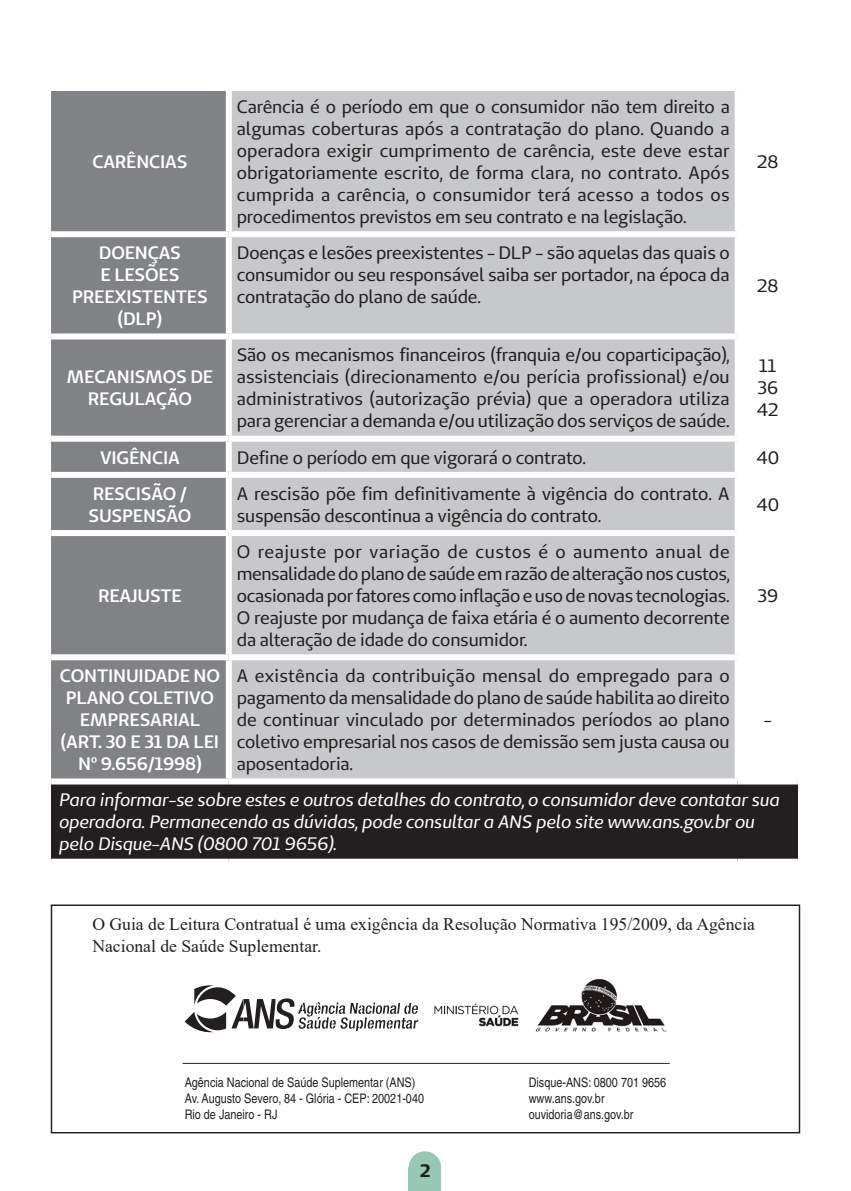
<style>
.page{position:relative;width:851px;height:1191px;background:#fff}
.page>*{position:absolute;margin:0;border:0;box-sizing:border-box;transform-origin:0 0}
.Texto_TABELA_peq{font:18px/22px "Unimed Sans";letter-spacing:-.01em;color:#231f20;text-align:justify}
.Texto_TABELA_peq-2{font:italic 18px/22px "Unimed Sans";letter-spacing:-.01em;color:#fff}
.Texto_TABELA_peq-3{font:600 18px/22px "Unimed Sans";letter-spacing:-.01em;color:#fff;text-align:center}
.t1{font:700 18px "Unimed Sans";color:#231f20}
.t2{font:17.6px/21.2px "Times New Roman";color:#231f20}
.t3{font:13.2px/16.2px "Nimbus San Con L";color:#231f20}
</style>
<div class="page">
<div style="left:408px;top:1167px;width:33px;height:24px;background:#98c7b5"></div>
<div style="left:408px;top:1151px;width:33px;height:32px;background:#98c7b5;border-radius:50%"></div>
<div style="left:51px;top:91px;width:175px;height:687px;background:#808285"></div>
<div style="left:232px;top:91px;width:502px;height:687px;background:#c7c8ca"></div>
<div style="left:51px;top:781px;width:746px;height:80px;background:#231f20"></div>
<div style="left:51px;top:231px;width:178px;height:6px;background:#fff"></div>
<div style="left:229px;top:231px;width:508px;height:6px;background:#fff"></div>
<div style="left:51px;top:333px;width:178px;height:6px;background:#fff"></div>
<div style="left:229px;top:333px;width:508px;height:6px;background:#fff"></div>
<div style="left:51px;top:436px;width:178px;height:6px;background:#fff"></div>
<div style="left:229px;top:436px;width:508px;height:6px;background:#fff"></div>
<div style="left:51px;top:472px;width:178px;height:6px;background:#fff"></div>
<div style="left:229px;top:472px;width:508px;height:6px;background:#fff"></div>
<div style="left:51px;top:530px;width:178px;height:6px;background:#fff"></div>
<div style="left:229px;top:530px;width:508px;height:6px;background:#fff"></div>
<div style="left:51px;top:654px;width:178px;height:6px;background:#fff"></div>
<div style="left:229px;top:654px;width:508px;height:6px;background:#fff"></div>
<div style="left:51px;top:778px;width:178px;height:6px;background:#fff"></div>
<div style="left:229px;top:778px;width:508px;height:6px;background:#fff"></div>
<div style="left:737px;top:778px;width:60px;height:6px;background:#fff"></div>
<div style="left:51px;top:858px;width:178px;height:6px;background:#fff"></div>
<div style="left:229px;top:858px;width:508px;height:6px;background:#fff"></div>
<div style="left:737px;top:858px;width:60px;height:6px;background:#fff"></div>
<hr style="left:182px;top:1063px;width:487px;height:1px;background:#231f20">
<svg style="left:185px;top:985px;width:233px;height:47px"></svg>
<div style="left:51px;top:904px;width:749px;height:229px;border:1px solid #231f20"></div>
<img style="left:434px;top:979px;width:233px;height:53px">
<p class="Texto_TABELA_peq-3" style="left:92px;top:150px;width:97px">CARÊNCIAS</p>
<p class="Texto_TABELA_peq" style="left:237px;top:95px;width:494px">Carência é o período em que o consumidor não tem direito a algumas coberturas após a contratação do plano. Quando a operadora exigir cumprimento de carência, este deve estar obrigatoriamente escrito, de forma clara, no contrato. Após cumprida a carência, o consumidor terá acesso a todos os procedimentos previstos em seu contrato e na legislação.</p>
<p class="Texto_TABELA_peq-3" style="left:72px;top:241px;width:137px">DOENÇAS<br>E LESÕES<br>PREEXISTENTES (DLP)</p>
<p class="Texto_TABELA_peq" style="left:237px;top:241px;width:494px">Doenças e lesões preexistentes - DLP - são aquelas das quais o consumidor ou seu responsável saiba ser portador, na época da contratação do plano de saúde.</p>
<p class="Texto_TABELA_peq-3" style="left:67px;top:366px;width:148px">MECANISMOS DE<br>REGULAÇÃO</p>
<p class="Texto_TABELA_peq" style="left:237px;top:344px;width:494px">São os mecanismos financeiros (franquia e/ou coparticipação), assistenciais (direcionamento e/ou perícia profissional) e/ou administrativos (autorização prévia) que a operadora utiliza para gerenciar a demanda e/ou utilização dos serviços de saúde.</p>
<p class="Texto_TABELA_peq" style="left:757px;top:150px;width:23px">28</p>
<p class="Texto_TABELA_peq" style="left:757px;top:274px;width:23px">28</p>
<p class="Texto_TABELA_peq" style="left:759px;top:355px;width:19px">11</p>
<p class="Texto_TABELA_peq" style="left:757px;top:377px;width:22px">36</p>
<p class="Texto_TABELA_peq" style="left:756px;top:399px;width:23px">42</p>
<p class="Texto_TABELA_peq-3" style="left:100px;top:446px;width:81px">VIGÊNCIA</p>
<p class="Texto_TABELA_peq" style="left:237px;top:446px;width:351px">Define o período em que vigorará o contrato.</p>
<p class="Texto_TABELA_peq" style="left:756px;top:446px;width:24px">40</p>
<p class="Texto_TABELA_peq-3" style="left:89px;top:482px;width:104px;text-align:left">RESCISÃO /<br>SUSPENSÃO</p>
<p class="Texto_TABELA_peq" style="left:237px;top:482px;width:494px">A rescisão põe fim definitivamente à vigência do contrato. A suspensão descontinua a vigência do contrato.</p>
<p class="Texto_TABELA_peq" style="left:756px;top:493px;width:24px">40</p>
<p class="Texto_TABELA_peq-3" style="left:98px;top:584px;width:85px">REAJUSTE</p>
<p class="Texto_TABELA_peq" style="left:237px;top:540px;width:494px">O reajuste por variação de custos é o aumento anual de mensalidade do plano de saúde em razão de alteração nos custos, ocasionada por fatores como inflação e uso de novas tecnologias.<br>O reajuste por mudança de faixa etária é o aumento decorrente da alteração de idade do consumidor.</p>
<p class="Texto_TABELA_peq-3" style="left:60px;top:664px;width:162px">CONTINUIDADE NO<br>PLANO COLETIVO<br>EMPRESARIAL (ART. 30 E 31 DA LEI<br>Nº 9.656/1998)</p>
<p class="Texto_TABELA_peq" style="left:237px;top:664px;width:494px">A existência da contribuição mensal do empregado para o pagamento da mensalidade do plano de saúde habilita ao direito de continuar vinculado por determinados períodos ao plano coletivo empresarial nos casos de demissão sem justa causa ou aposentadoria.</p>
<p class="Texto_TABELA_peq" style="left:757px;top:584px;width:22px">39</p>
<p class="Texto_TABELA_peq" style="left:763px;top:708px;width:10px">-</p>
<p class="Texto_TABELA_peq-2" style="left:59px;top:789px;width:722px">Para informar-se sobre estes e outros detalhes do contrato, o consumidor deve contatar sua operadora. Permanecendo as dúvidas, pode consultar a ANS pelo site www.ans.gov.br ou pelo Disque-ANS (0800 701 9656).</p>
<p class="t2" style="left:92px;top:913px;width:664px">O Guia de Leitura Contratual é uma exigência da Resolução Normativa 195/2009, da Agência<br>Nacional de Saúde Suplementar.</p>
<p class="t3" style="left:185px;top:1073px;width:241px">Agência Nacional de Saúde Suplementar (ANS)<br>Av. Augusto Severo, 84 - Glória - CEP: 20021-040<br>Rio de Janeiro - RJ</p>
<p class="t3" style="left:528px;top:1073px;width:139px">Disque-ANS: 0800 701 9656 www.ans.gov.br ouvidoria@ans.gov.br</p>
<p class="t1" style="left:420px;top:1159px;width:12px">2</p>
</div>
